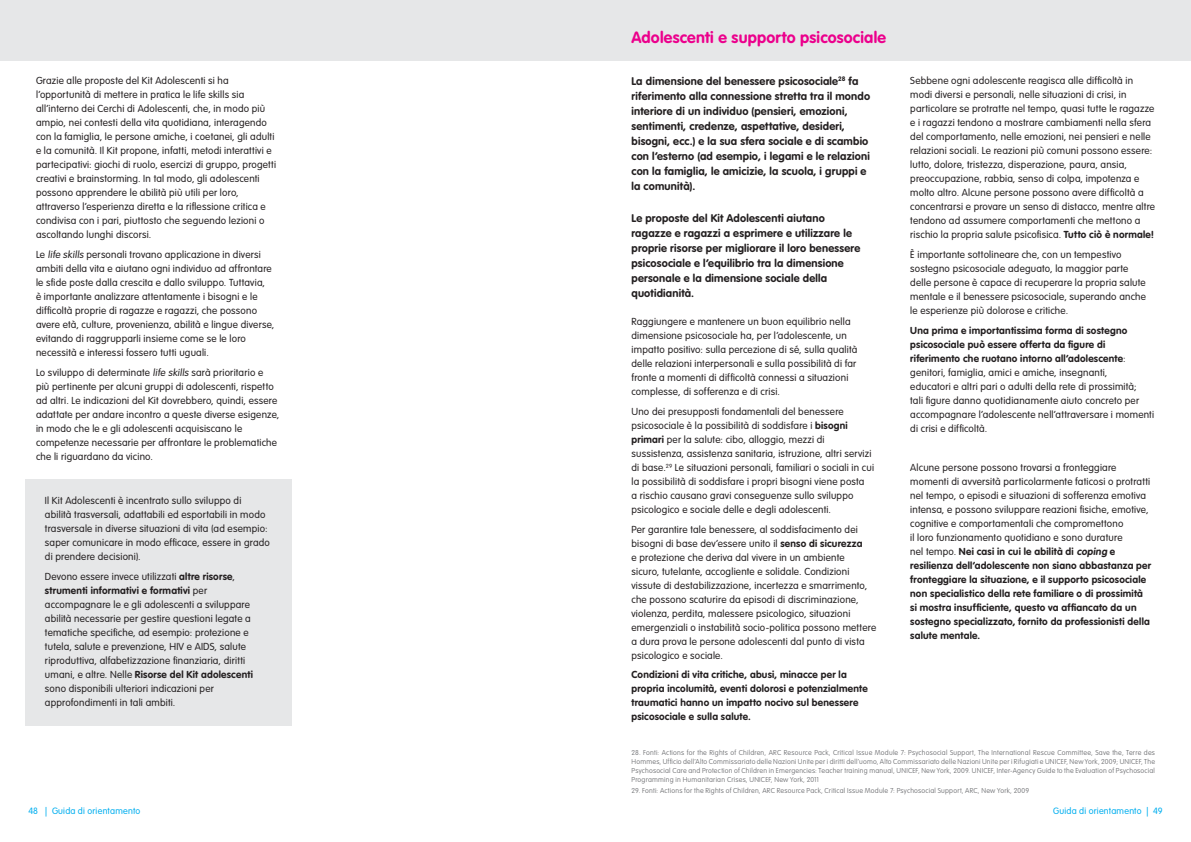
<style>
.page{position:relative;width:1191px;height:842px;background:#fff}
.page>*{position:absolute;margin:0;border:0;box-sizing:border-box;transform-origin:0 0}
.t1{font:700 16px "VAG Rounded Std";letter-spacing:.015em;color:#ec008c}
.t2{font:700 11px/15px "VAG Rounded Std";letter-spacing:.02em;color:#231f20}
.t3{font:300 10px/14px "VAG Rounded Std";letter-spacing:.02em;color:#231f20}
.t4{font:700 10px/14px "VAG Rounded Std";letter-spacing:.02em;color:#231f20}
.t5{font:300 9px "VAG Rounded Std";letter-spacing:.025em;color:#00aeef}
.t6{font:100 7px/9px "VAG Rounded Std";letter-spacing:.03em;color:#6d6e71;text-align:justify}
.s1{font-weight:700}
</style>
<div class="page">
<div style="left:0;top:0;width:1191px;height:60px;background:#e6e7e8"></div>
<div style="left:25px;top:479px;width:267px;height:246px;background:#e6e7e8"></div>
<p class="t3" style="left:36px;top:74px;width:242px">Grazie alle proposte del Kit Adolescenti si ha l’opportunità di mettere in pratica le life skills sia all’interno dei Cerchi di Adolescenti, che, in modo più ampio, nei contesti della vita quotidiana, interagendo con la famiglia, le persone amiche, i coetanei, gli adulti e la comunità. Il Kit propone, infatti, metodi interattivi e partecipativi: giochi di ruolo, esercizi di gruppo, progetti creativi e brainstorming. In tal modo, gli adolescenti possono apprendere le abilità più utili per loro, attraverso l’esperienza diretta e la riflessione critica e condivisa con i pari, piuttosto che seguendo lezioni o ascoltando lunghi discorsi.</p>
<p class="t3" style="left:36px;top:248px;width:240px">Le life skills personali trovano applicazione in diversi ambiti della vita e aiutano ogni individuo ad affrontare le sfide poste dalla crescita e dallo sviluppo. Tuttavia,<br>è importante analizzare attentamente i bisogni e le difficoltà proprie di ragazze e ragazzi, che possono avere età, culture, provenienza, abilità e lingue diverse, evitando di raggrupparli insieme come se le loro necessità e interessi fossero tutti uguali.</p>
<p class="t3" style="left:36px;top:365px;width:245px">Lo sviluppo di determinate life skills sarà prioritario e<br>più pertinente per alcuni gruppi di adolescenti, rispetto ad altri. Le indicazioni del Kit dovrebbero, quindi, essere adattate per andare incontro a queste diverse esigenze, in modo che le e gli adolescenti acquisiscano le competenze necessarie per affrontare le problematiche che li riguardano da vicino.</p>
<p class="t3" style="left:45px;top:494px;width:226px">Il Kit Adolescenti è incentrato sullo sviluppo di abilità trasversali, adattabili ed esportabili in modo trasversale in diverse situazioni di vita (ad esempio: saper comunicare in modo efficace, essere in grado di prendere decisioni).</p>
<p class="t3" style="left:45px;top:569px;width:209px">Devono essere invece utilizzati <span class="s1">altre risorse</span>, <span class="s1">strumenti informativi e formativi</span> per accompagnare le e gli adolescenti a sviluppare abilità necessarie per gestire questioni legate a tematiche specifiche, ad esempio: protezione e tutela, salute e prevenzione, HIV e AIDS, salute riproduttiva, alfabetizzazione finanziaria, diritti umani, e altre. Nelle <span class="s1">Risorse del Kit adolescenti </span>sono disponibili ulteriori indicazioni per approfondimenti in tali ambiti.</p>
<h1 class="t1" style="left:631px;top:28px;width:256px">Adolescenti e supporto psicosociale</h1>
<p class="t2" style="left:631px;top:74px;width:240px">La dimensione del benessere psicosociale<sup>28</sup> fa riferimento alla connessione stretta tra il mondo interiore di un individuo (pensieri, emozioni, sentimenti, credenze, aspettative, desideri, bisogni, ecc.) e la sua sfera sociale e di scambio con l’esterno (ad esempio, i legami e le relazioni con la famiglia, le amicizie, la scuola, i gruppi e la comunità).</p>
<p class="t2" style="left:631px;top:211px;width:230px">Le proposte del Kit Adolescenti aiutano ragazze e ragazzi a esprimere e utilizzare le proprie risorse per migliorare il loro benessere psicosociale e l’equilibrio tra la dimensione personale e la dimensione sociale della quotidianità.</p>
<p class="t3" style="left:631px;top:315px;width:227px">Raggiungere e mantenere un buon equilibrio nella dimensione psicosociale ha, per l’adolescente, un impatto positivo: sulla percezione di sé, sulla qualità delle relazioni interpersonali e sulla possibilità di far fronte a momenti di difficoltà connessi a situazioni complesse, di sofferenza e di crisi.</p>
<p class="t3" style="left:631px;top:405px;width:244px">Uno dei presupposti fondamentali del benessere psicosociale è la possibilità di soddisfare i <span class="s1">bisogni primari</span> per la salute: cibo, alloggio, mezzi di sussistenza, assistenza sanitaria, istruzione, altri servizi di base.<sup>29</sup> Le situazioni personali, familiari o sociali in cui la possibilità di soddisfare i propri bisogni viene posta<br>a rischio causano gravi conseguenze sullo sviluppo psicologico e sociale delle e degli adolescenti.</p>
<p class="t3" style="left:631px;top:522px;width:246px">Per garantire tale benessere, al soddisfacimento dei bisogni di base dev’essere unito il <span class="s1">senso di sicurezza<br></span>e protezione che deriva dal vivere in un ambiente<br>sicuro, tutelante, accogliente e solidale. Condizioni vissute di destabilizzazione, incertezza e smarrimento, che possono scaturire da episodi di discriminazione, violenza, perdita, malessere psicologico, situazioni emergenziali o instabilità socio-politica possono mettere a dura prova le persone adolescenti dal punto di vista psicologico e sociale.</p>
<p class="t4" style="left:631px;top:668px;width:238px">Condizioni di vita critiche, abusi, minacce per la propria incolumità, eventi dolorosi e potenzialmente traumatici hanno un impatto nocivo sul benessere psicosociale e sulla salute.</p>
<p class="t3" style="left:910px;top:74px;width:246px">Sebbene ogni adolescente reagisca alle difficoltà in modi diversi e personali, nelle situazioni di crisi, in particolare se protratte nel tempo, quasi tutte le ragazze e i ragazzi tendono a mostrare cambiamenti nella sfera del comportamento, nelle emozioni, nei pensieri e nelle relazioni sociali. Le reazioni più comuni possono essere: lutto, dolore, tristezza, disperazione, paura, ansia, preoccupazione, rabbia, senso di colpa, impotenza e molto altro. Alcune persone possono avere difficoltà a concentrarsi e provare un senso di distacco, mentre altre tendono ad assumere comportamenti che mettono a rischio la propria salute psicofisica. <span class="s1">Tutto ciò è normale!</span></p>
<p class="t3" style="left:910px;top:248px;width:237px">È importante sottolineare che, con un tempestivo sostegno psicosociale adeguato, la maggior parte delle persone è capace di recuperare la propria salute mentale e il benessere psicosociale, superando anche le esperienze più dolorose e critiche.</p>
<p class="t3" style="left:910px;top:323px;width:245px"><span class="s1">Una prima e importantissima forma di sostegno psicosociale può essere offerta da figure di riferimento che ruotano intorno all’adolescente</span>: genitori, famiglia, amici e amiche, insegnanti,<br>educatori e altri pari o adulti della rete di prossimità;<br>tali figure danno quotidianamente aiuto concreto per accompagnare l’adolescente nell’attraversare i momenti di crisi e difficoltà.</p>
<p class="t3" style="left:910px;top:461px;width:242px">Alcune persone possono trovarsi a fronteggiare momenti di avversità particolarmente faticosi o protratti nel tempo, o episodi e situazioni di sofferenza emotiva intensa, e possono sviluppare reazioni fisiche, emotive, cognitive e comportamentali che compromettono<br>il loro funzionamento quotidiano e sono durature<br>nel tempo. <span class="s1">Nei casi in cui le abilità di coping e resilienza dell’adolescente non siano abbastanza per fronteggiare la situazione, e il supporto psicosociale non specialistico della rete familiare o di prossimità si mostra insufficiente, questo va affiancato da un sostegno specializzato, fornito da professionisti della salute mentale.</span></p>
<p class="t6" style="left:631px;top:748px;width:525px">28. Fonti: Actions for the Rights of Children, ARC Resource Pack, Critical Issue Module 7: Psychosocial Support, The International Rescue Committee, Save the, Terre des Hommes, Ufficio dell’Alto Commissariato delle Nazioni Unite per i diritti dell’uomo, Alto Commissariato delle Nazioni Unite per i Rifugiati e UNICEF, New York, 2009; UNICEF, The Psychosocial Care and Protection of Children in Emergencies: Teacher training manual, UNICEF, New York, 2009. UNICEF, Inter-Agency Guide to the Evaluation of Psychosocial Programming in Humanitarian Crises, UNICEF, New York, 2011</p>
<p class="t6" style="left:631px;top:787px;width:399px">29. Fonti: Actions for the Rights of Children, ARC Resource Pack, Critical Issue Module 7: Psychosocial Support, ARC, New York, 2009</p>
<p class="t5" style="left:28px;top:805px;width:113px">48 | Guida di orientamento</p>
<p class="t5" style="left:1053px;top:805px;width:111px">Guida di orientamento | 49</p>
</div>
